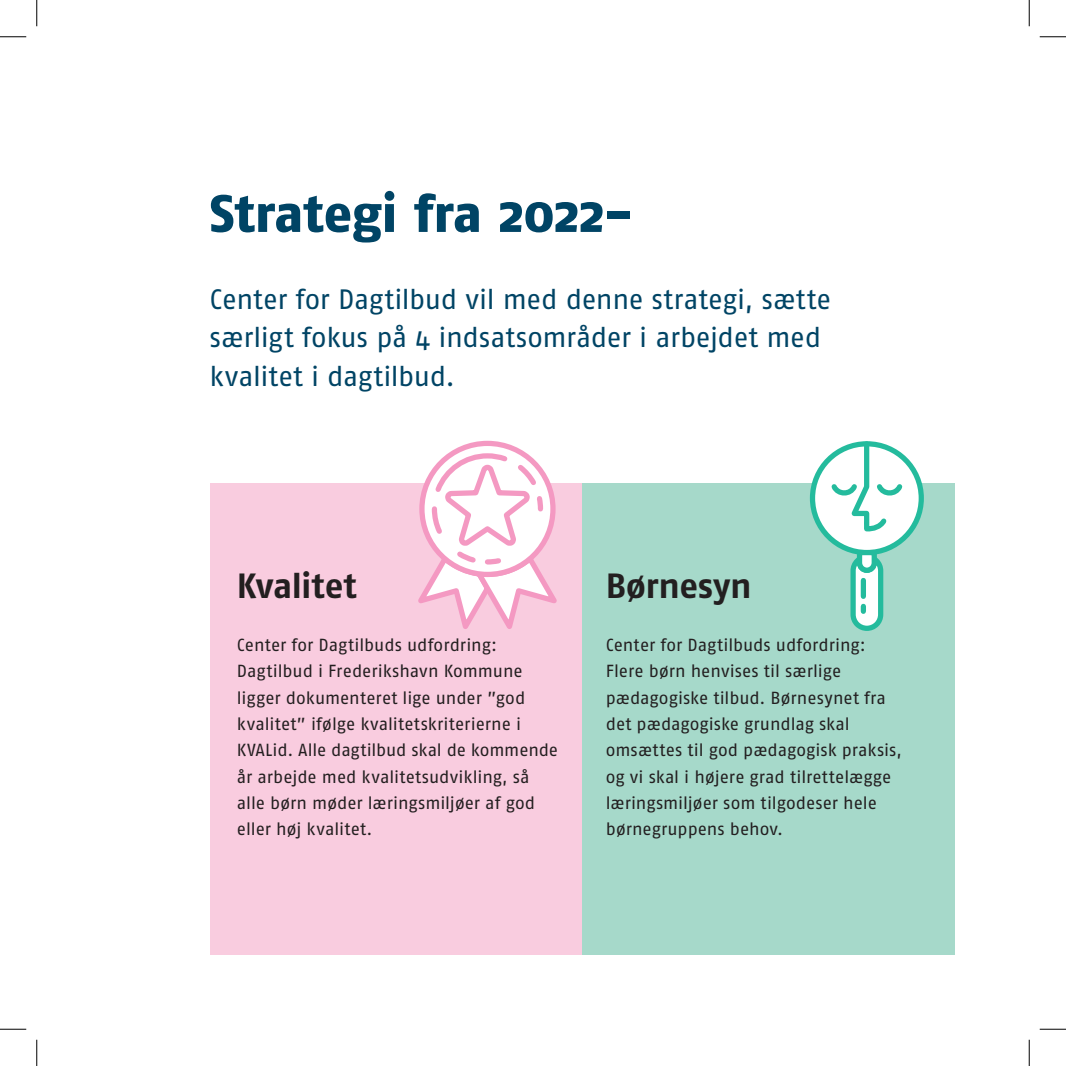
<style>
.page{position:relative;width:1066px;height:1066px;background:#fff}
.page>*{position:absolute;margin:0;border:0;box-sizing:border-box;transform-origin:0 0}
.t1{font:800 52.5px "Fago Pro";letter-spacing:-.01em;color:#004465}
.t2{font:700 35px "Fago Pro";letter-spacing:-.01em;color:#231f20}
.t3{font:28px/38.5px "Fago Pro";letter-spacing:-.01em;color:#004465}
.t4{font:17.5px/26.2px "Fago Pro";color:#231f20}
</style>
<div class="page">
<div style="left:210px;top:483px;width:372px;height:471px;background:#f9ccdf"></div>
<div style="left:582px;top:483px;width:372px;height:471px;background:#a6d9ca"></div>
<svg style="left:418px;top:450px;width:139px;height:179px"></svg>
<svg style="left:812px;top:444px;width:109px;height:108px;background:#dbf3ef"></svg>
<div style="left:810px;top:441px;width:114px;height:114px;border:5px solid #24bb9d;border-radius:50%"></div>
<svg style="left:827px;top:441px;width:79px;height:93px"></svg>
<svg style="left:847px;top:547px;width:39px;height:84px"></svg>
<svg style="left:0;top:36px;width:26px;height:1px"></svg>
<svg style="left:1039px;top:36px;width:27px;height:1px"></svg>
<svg style="left:0;top:1029px;width:26px;height:1px"></svg>
<svg style="left:1039px;top:1029px;width:27px;height:1px"></svg>
<svg style="left:36px;top:0;width:1px;height:26px"></svg>
<svg style="left:36px;top:1039px;width:1px;height:27px"></svg>
<svg style="left:1029px;top:0;width:1px;height:26px"></svg>
<svg style="left:1029px;top:1039px;width:1px;height:27px"></svg>
<p class="t1" style="left:209px;top:182px;width:424px">Strategi fra 2022-</p>
<p class="t3" style="left:209px;top:280px;width:623px">Center for Dagtilbud vil med denne strategi, sætte særligt fokus på 4 indsatsområder i arbejdet med kvalitet i dagtilbud.</p>
<p class="t2" style="left:237px;top:565px;width:121px">Kvalitet</p>
<p class="t2" style="left:606px;top:565px;width:147px">Børnesyn</p>
<p class="t4" style="left:237px;top:632px;width:262px">Center for Dagtilbuds udfordring:</p>
<p class="t4" style="left:237px;top:658px;width:323px">Dagtilbud i Frederikshavn Kommune ligger dokumenteret lige under ”god kvalitet” ifølge kvalitetskriterierne i KVALid. Alle dagtilbud skal de kommende år arbejde med kvalitetsudvikling, så alle børn møder læringsmiljøer af god eller høj kvalitet.</p>
<p class="t4" style="left:606px;top:632px;width:262px">Center for Dagtilbuds udfordring:</p>
<p class="t4" style="left:606px;top:658px;width:298px">Flere børn henvises til særlige pædagogiske tilbud. Børnesynet fra det pædagogiske grundlag skal omsættes til god pædagogisk praksis, og vi skal i højere grad tilrettelægge læringsmiljøer som tilgodeser hele børnegruppens behov.</p>
</div>
